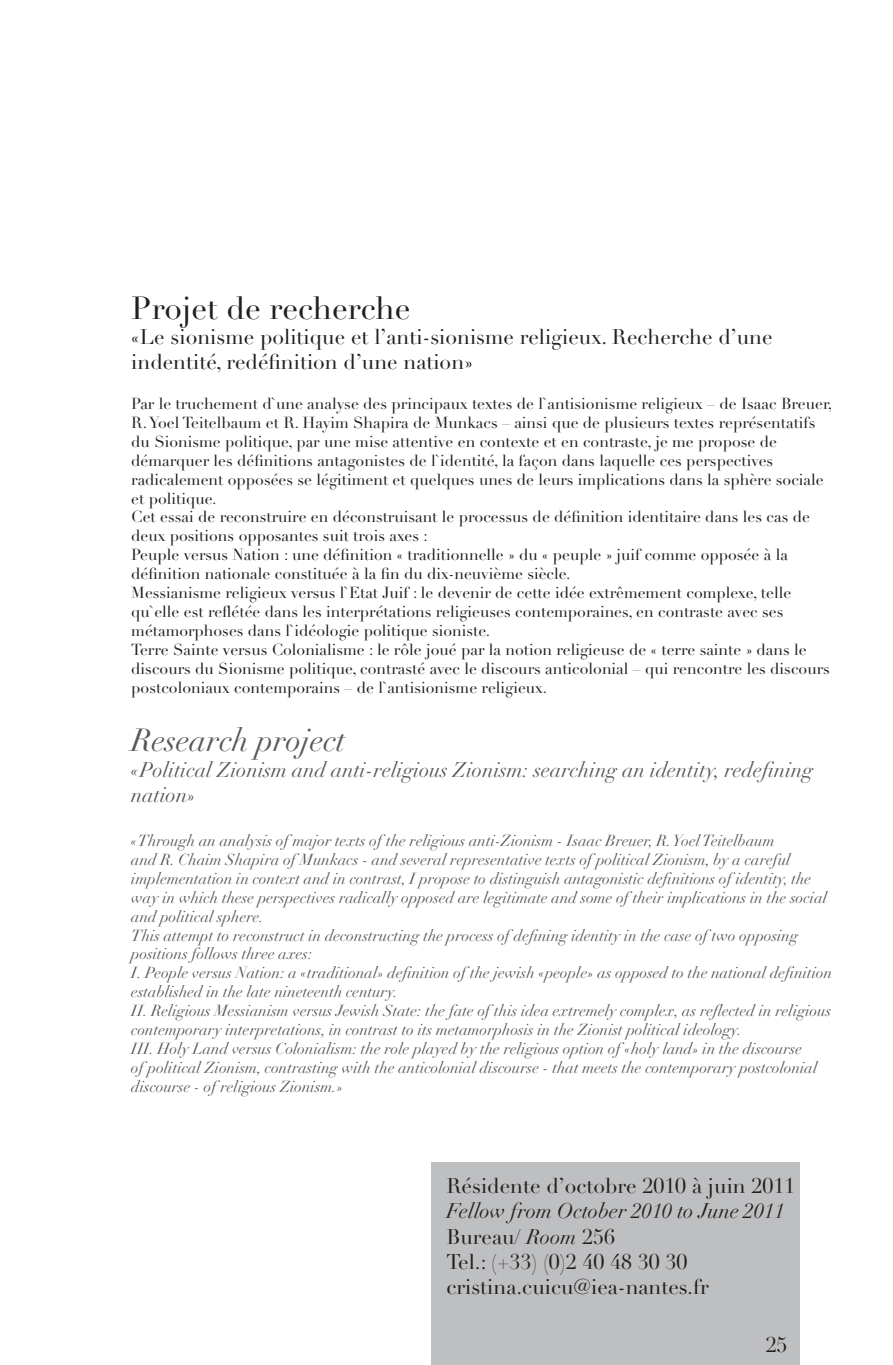
<style>
.page{position:relative;width:893px;height:1365px;background:#fff}
.page>*{position:absolute;margin:0;border:0;box-sizing:border-box;transform-origin:0 0}
.t1{font:31.5px "Didot LT Std";color:#231f20}
.t2{font:italic 31.5px "Didot LT Std";color:#57585a}
.t3{font:21px/25.2px "Didot LT Std";color:#231f20}
.t4{font:italic 21px/25.2px "Didot LT Std";color:#57585a}
.t5{font:15.75px/18.9px "Didot LT Std";color:#231f20}
.t6{font:italic 15.75px/18.9px "Didot LT Std";color:#57585a}
.s1{font-style:italic}
</style>
<div class="page">
<div style="left:432px;top:1162px;width:368px;height:202px;background:#bebfc1"></div>
<h1 class="t1" style="left:131px;top:289px;width:281px">Projet de recherche</h1>
<h2 class="t3" style="left:131px;top:324px;width:643px">«Le sionisme politique et l’anti-sionisme religieux. Recherche d’une indentité, redéfinition d’une nation»</h2>
<p class="t5" style="left:131px;top:394px;width:702px">Par le truchement d`une analyse des principaux textes de l`antisionisme religieux – de Isaac Breuer, R. Yoel Teitelbaum et R. Hayim Shapira de Munkacs – ainsi que de plusieurs textes représentatifs du Sionisme politique, par une mise attentive en contexte et en contraste, je me propose de démarquer les définitions antagonistes de l`identité, la façon dans laquelle ces perspectives radicalement opposées se légitiment et quelques unes de leurs implications dans la sphère sociale et politique.<br>Cet essai de reconstruire en déconstruisant le processus de définition identitaire dans les cas de deux positions opposantes suit trois axes :<br>Peuple versus Nation : une définition « traditionnelle » du « peuple » juif comme opposée à la définition nationale constituée à la fin du dix-neuvième siècle.<br>Messianisme religieux versus l`Etat Juif : le devenir de cette idée extrêmement complexe, telle qu`elle est reflétée dans les interprétations religieuses contemporaines, en contraste avec ses métamorphoses dans l`idéologie politique sioniste.<br>Terre Sainte versus Colonialisme : le rôle joué par la notion religieuse de « terre sainte » dans le discours du Sionisme politique, contrasté avec le discours anticolonial – qui rencontre les discours postcoloniaux contemporains – de l`antisionisme religieux.</p>
<h1 class="t2" style="left:131px;top:721px;width:216px">Research project</h1>
<h2 class="t4" style="left:131px;top:757px;width:684px">«Political Zionism and anti-religious Zionism: searching an identity, redefining nation»</h2>
<p class="t6" style="left:131px;top:831px;width:702px">«Through an analysis of major texts of the religious anti-Zionism - Isaac Breuer, R. Yoel Teitelbaum<br>and R. Chaim Shapira of Munkacs - and several representative texts of political Zionism, by a careful implementation in context and in contrast, I propose to distinguish antagonistic definitions of identity, the way in which these perspectives radically opposed are legitimate and some of their implications in the social and political sphere.<br>This attempt to reconstruct in deconstructing the process of defining identity in the case of two opposing positions follows three axes:<br>I. People versus Nation: a «traditional» definition of the jewish «people» as opposed to the national definition established in the late nineteenth century.<br>II. Religious Messianism versus Jewish State: the fate of this idea extremely complex, as reflected in religious contemporary interpretations, in contrast to its metamorphosis in the Zionist political ideology.<br>III. Holy Land versus Colonialism: the role played by the religious option of «holy land» in the discourse<br>of political Zionism, contrasting with the anticolonial discourse - that meets the contemporary postcolonial discourse - of religious Zionism.»</p>
<h2 class="t3" style="left:446px;top:1173px;width:350px">Résidente d’octobre 2010 à juin 2011</h2>
<h2 class="t3" style="left:446px;top:1198px;width:339px"><span class="s1">Fellow from October 2010 to June 2011<br></span>Bureau/ <span class="s1">Room</span> 256<br>Tel.: (+33) (0)2 40 48 30 30 cristina.cuicu@iea-nantes.fr</h2>
<h2 class="t3" style="left:766px;top:1332px;width:23px">25</h2>
</div>
